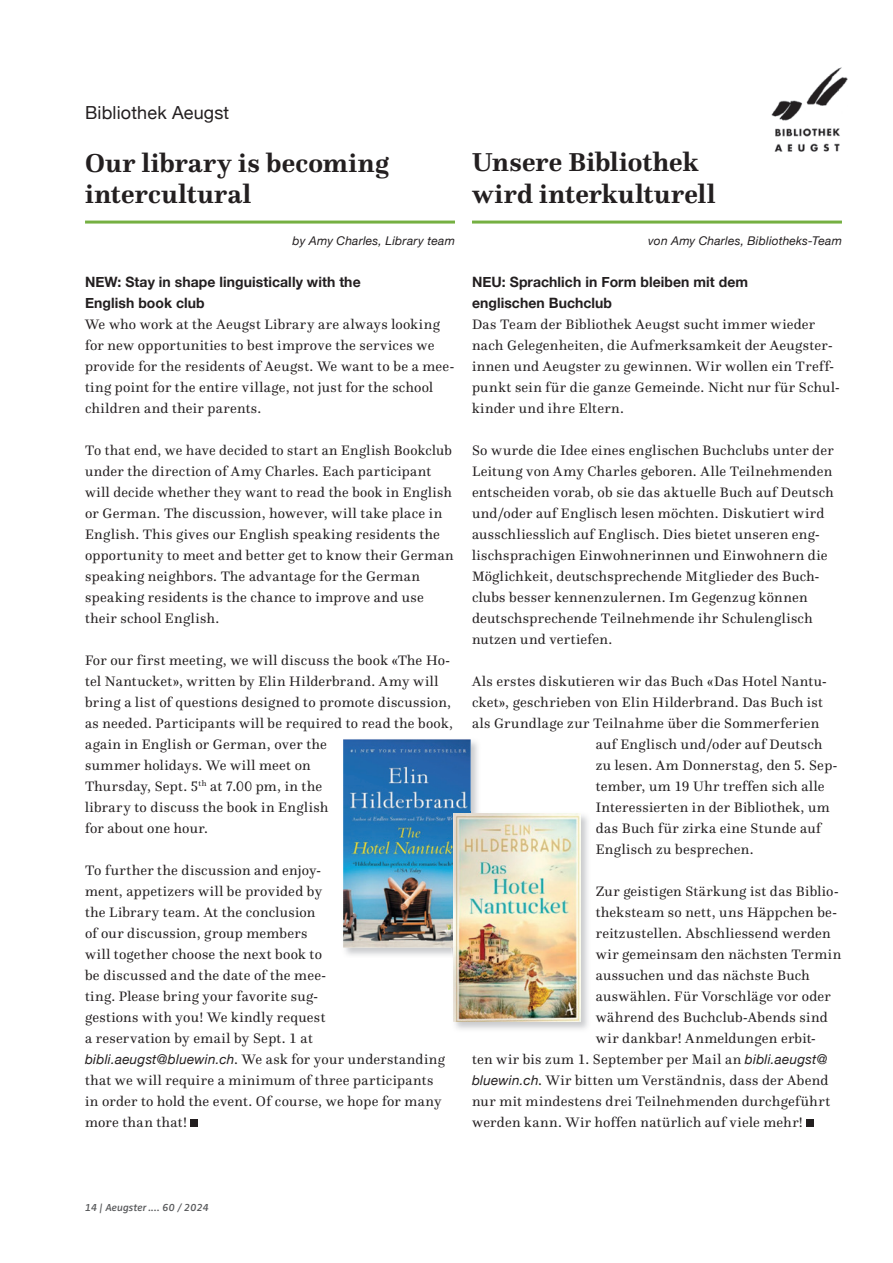
<style>
.page{position:relative;width:893px;height:1263px;background:#fff}
.page>*{position:absolute;margin:0;border:0;box-sizing:border-box;transform-origin:0 0}
.t1{font:700 27px/31.5px "Questa";letter-spacing:.015em;color:#231f20}
.t2{font:18px "Helvetica Neue";letter-spacing:.01em;color:#231f20}
.t3{font:14.25px/21px "Questa";letter-spacing:.02em;color:#231f20}
.t4{font:700 14.25px/21px "Helvetica Neue";letter-spacing:.005em;color:#231f20}
.t5{font:italic 12px "Helvetica Neue";letter-spacing:.02em;color:#231f20}
.t6{font:italic 600 10.5px "Zwo Pro";color:#57585a}
.s1{font-family:"Helvetica Neue";font-style:italic;font-size:13.5px}
</style>
<div class="page">
<hr style="left:85px;top:221px;width:370px;height:3px;background:#75b042">
<div style="left:191px;top:1120px;width:7px;height:7px;background:#231f20"></div>
<hr style="left:472px;top:221px;width:370px;height:3px;background:#75b042">
<div style="left:807px;top:1120px;width:7px;height:7px;background:#231f20"></div>
<img style="left:771px;top:67px;width:76px;height:85px">
<img style="left:343px;top:739px;width:128px;height:208px">
<img style="left:455px;top:813px;width:133px;height:217px">
<img style="left:451px;top:812px;width:20px;height:135px">
<img style="left:453px;top:813px;width:127px;height:209px">
<p class="t2" style="left:85px;top:99px;width:146px">Bibliothek Aeugst</p>
<h1 class="t1" style="left:85px;top:147px;width:305px">Our library is becoming intercultural</h1>
<p class="t5" style="left:293px;top:232px;width:164px">by Amy Charles, Library team</p>
<p class="t4" style="left:85px;top:272px;width:277px">NEW: Stay in shape linguistically with the<br>English book club</p>
<p class="t3" style="left:85px;top:313px;width:370px">We who work at the Aeugst Library are always looking for new opportunities to best improve the services we provide for the residents of Aeugst. We want to be a mee&shy;ting point for the entire village, not just for the school children and their parents.</p>
<p class="t3" style="left:85px;top:439px;width:370px">To that end, we have decided to start an English Bookclub under the direction of Amy Charles. Each participant will decide whether they want to read the book in English or German. The discussion, however, will take place in English. This gives our English speaking residents the opportunity to meet and better get to know their German speaking neighbors. The advantage for the German speaking residents is the chance to improve and use their school English.</p>
<p class="t3" style="left:85px;top:649px;width:369px">For our first meeting, we will discuss the book «The Ho&shy;tel Nantucket», written by Elin Hilderbrand. Amy will bring a list of questions designed to promote discussion, as needed. Participants will be required to read the book, again in English or German, over the<br>summer holidays. We will meet on<br>Thursday, Sept. 5<sup>th</sup> at 7.00 pm, in the<br>library to discuss the book in English<br>for about one hour.</p>
<p class="t3" style="left:85px;top:859px;width:362px">To further the discussion and enjoy-<br>ment, appetizers will be provided by<br>the Library team. At the conclusion<br>of our discussion, group members<br>will together choose the next book to<br>be discussed and the date of the mee-<br>ting. Please bring your favorite sug-<br>gestions with you! We kindly request<br>a reservation by email by Sept. 1 at <span class="s1">bibli.aeugst@bluewin.ch</span>. We ask for your understanding that we will require a minimum of three participants in order to hold the event. Of course, we hope for many more than that!</p>
<h1 class="t1" style="left:472px;top:146px;width:245px">Unsere Bibliothek wird interkulturell</h1>
<p class="t5" style="left:648px;top:232px;width:195px">von Amy Charles, Bibliotheks-Team</p>
<p class="t4" style="left:472px;top:272px;width:278px">NEU: Sprachlich in Form bleiben mit dem englischen Buchclub</p>
<p class="t3" style="left:472px;top:313px;width:369px">Das Team der Bibliothek Aeugst sucht immer wieder nach Gelegenheiten, die Aufmerksamkeit der Aeugster&shy;innen und Aeugster zu gewinnen. Wir wollen ein Treff&shy;punkt sein für die ganze Gemeinde. Nicht nur für Schul&shy;kinder und ihre Eltern.</p>
<p class="t3" style="left:472px;top:439px;width:363px">So wurde die Idee eines englischen Buchclubs unter der Leitung von Amy Charles geboren. Alle Teilnehmenden entscheiden vorab, ob sie das aktuelle Buch auf Deutsch und/oder auf Englisch lesen möchten. Diskutiert wird ausschliesslich auf Englisch. Dies bietet unseren eng&shy;lischsprachigen Einwohnerinnen und Einwohnern die Möglichkeit, deutschsprechende Mitglieder des Buch&shy;clubs besser kennenzulernen. Im Gegenzug können deutschsprechende Teilnehmende ihr Schulenglisch nutzen und vertiefen.</p>
<p class="t3" style="left:472px;top:670px;width:356px">Als erstes diskutieren wir das Buch «Das Hotel Nantu-</p>
<p class="t3" style="left:472px;top:691px;width:353px">cket», geschrieben von Elin Hilderbrand. Das Buch ist</p>
<p class="t3" style="left:472px;top:712px;width:349px">als Grundlage zur Teilnahme über die Sommerferien</p>
<p class="t3" style="left:596px;top:733px;width:228px">auf Englisch und/oder auf Deutsch</p>
<p class="t3" style="left:596px;top:754px;width:243px">zu lesen. Am Donnerstag, den 5. Sep-</p>
<p class="t3" style="left:596px;top:775px;width:230px">tember, um 19 Uhr treffen sich alle</p>
<p class="t3" style="left:596px;top:796px;width:235px">Interessierten in der Bibliothek, um</p>
<p class="t3" style="left:596px;top:817px;width:227px">das Buch für zirka eine Stunde auf</p>
<p class="t3" style="left:596px;top:838px;width:159px">Englisch zu besprechen.</p>
<p class="t3" style="left:596px;top:880px;width:244px">Zur geistigen Stärkung ist das Biblio-</p>
<p class="t3" style="left:596px;top:901px;width:242px">theksteam so nett, uns Häppchen be-</p>
<p class="t3" style="left:596px;top:922px;width:236px">reitzustellen. Abschliessend werden</p>
<p class="t3" style="left:596px;top:944px;width:247px">wir gemeinsam den nächsten Termin</p>
<p class="t3" style="left:596px;top:965px;width:216px">aussuchen und das nächste Buch</p>
<p class="t3" style="left:596px;top:986px;width:236px">auswählen. Für Vorschläge vor oder</p>
<p class="t3" style="left:596px;top:1007px;width:233px">während des Buchclub-Abends sind</p>
<p class="t3" style="left:596px;top:1028px;width:221px">wir dankbar! Anmeldungen erbit-</p>
<p class="t3" style="left:472px;top:1049px;width:357px">ten wir bis zum 1. September per Mail an <span class="s1">bibli.aeugst@</span></p>
<p class="t3" style="left:472px;top:1069px;width:358px"><span class="s1">bluewin.ch</span>. Wir bitten um Verständnis, dass der Abend</p>
<p class="t3" style="left:472px;top:1090px;width:360px">nur mit mindestens drei Teilnehmenden durchgeführt</p>
<p class="t3" style="left:472px;top:1111px;width:332px">werden kann. Wir hoffen natürlich auf viele mehr!</p>
<p class="t6" style="left:85px;top:1199px;width:125px">14 | Aeugster .... 60 / 2024</p>
</div>
